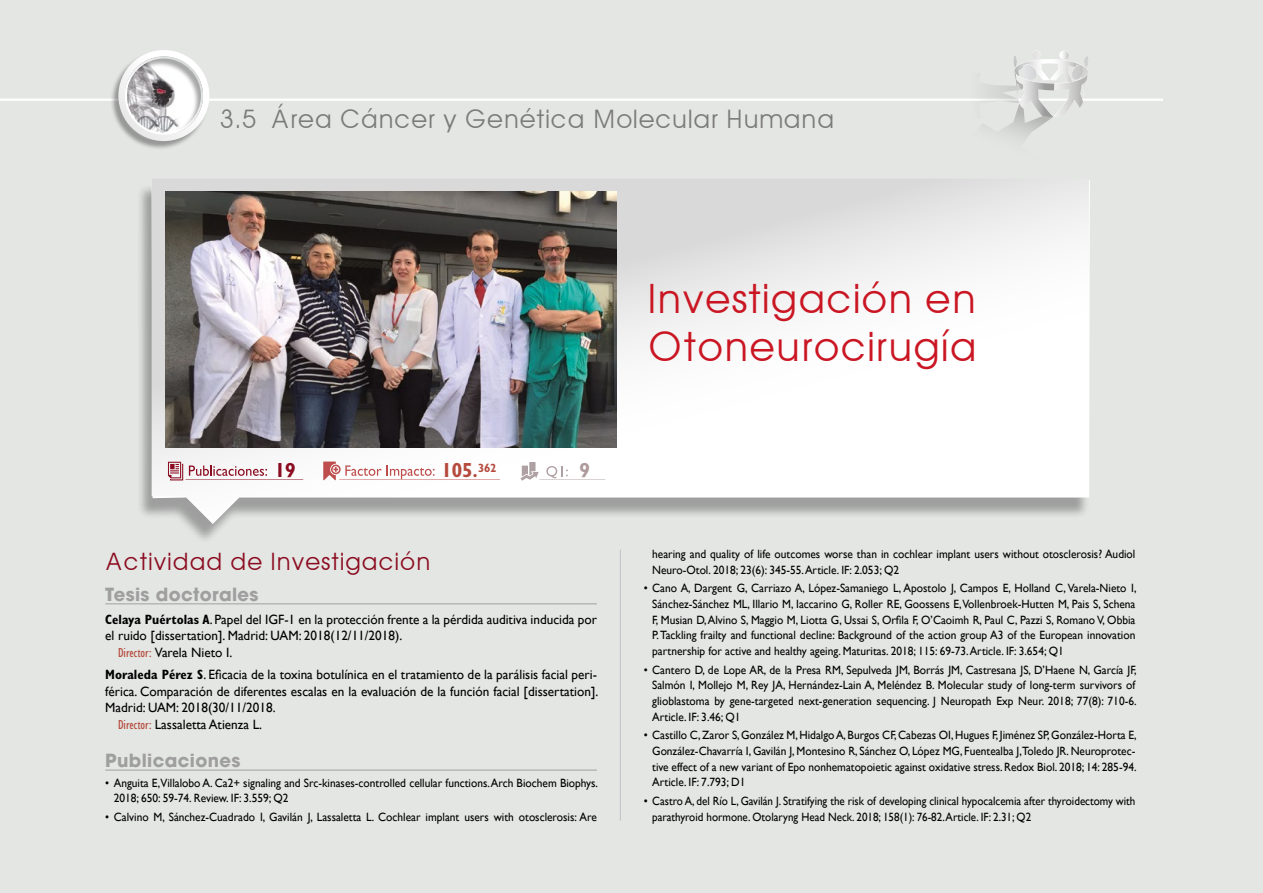
<style>
.page{position:relative;width:1263px;height:893px;background:#e4e6e4}
.page>*{position:absolute;margin:0;border:0;box-sizing:border-box;transform-origin:0 0}
._5-NombreGrupo{font:40.5px/48px "Avant Garde";letter-spacing:.01em;color:#ca1623}
.t1{font:25.5px "Avant Garde";letter-spacing:.01em;color:#7c7b7b}
._3-_Titulos_Strategi{font:24px "Avant Garde";letter-spacing:.02em;color:#8b0c20}
._11B-TextoStrategicB{font:700 condensed 20.4px "Gill Sans";color:#b54a3d}
._11B-TextoStrategicB-2{font:700 condensed 20.4px "Gill Sans";color:#8b0c20}
._11B-TextoStrategicB-3{font:700 condensed 20.4px "Gill Sans";color:#ae9a9b}
._5-_Subapartados_Gru{font:700 18px "Avant Garde";letter-spacing:.02em;color:#a09f9f}
._6-_Texto_Projects{font:13.5px/16.6px "Gill Sans";color:#000}
._7-_Texto_Director{font:13.5px "Gill Sans";color:#000}
._8-_Texto_Publicatio{font:12px/15.8px "Gill Sans";color:#000;scale:.95 1}
.s1{font-weight:700;font-stretch:condensed}
.s2{font-stretch:condensed;color:#b54a3d}
</style>
<div class="page">
<hr style="left:0;top:99px;width:1163px;height:2px;background:#fff">
<svg style="left:81px;top:50px;width:133px;height:99px"></svg>
<svg style="left:965px;top:50px;width:124px;height:89px"></svg>
<div style="left:136px;top:184px;width:954px;height:360px;background:#000;opacity:.31"></div>
<svg style="left:152px;top:179px;width:937px;height:344px"></svg>
<img style="left:166px;top:192px;width:451px;height:255px">
<svg style="left:189px;top:465px;width:78px;height:11px"></svg>
<svg style="left:168px;top:462px;width:15px;height:18px"></svg>
<hr style="left:186px;top:479px;width:117px;height:1px;background:#8b0c20">
<svg style="left:323px;top:462px;width:112px;height:18px;background:#edd1d1"></svg>
<hr style="left:339px;top:479px;width:161px;height:1px;background:#be4e4d">
<svg style="left:520px;top:462px;width:19px;height:19px"></svg>
<svg style="left:546px;top:466px;width:22px;height:12px"></svg>
<hr style="left:539px;top:479px;width:66px;height:1px;background:#afa1a3">
<hr style="left:105px;top:604px;width:492px;height:1px;background:#a09f9f">
<hr style="left:105px;top:770px;width:492px;height:1px;background:#a09f9f">
<hr style="left:620px;top:550px;width:1px;height:271px;background:#bbc2c6">
<h2 class="t1" style="left:220px;top:103px;width:616px">3.5 Área Cáncer y Genética Molecular Humana</h2>
<p class="_11B-TextoStrategicB-2" style="left:275px;top:458px;width:22px">19</p>
<p class="_11B-TextoStrategicB" style="left:441px;top:458px;width:57px">105.<sup>362</sup></p>
<p class="_11B-TextoStrategicB-3" style="left:579px;top:458px;width:12px">9</p>
<p class="_3-_Titulos_Strategi" style="left:105px;top:547px;width:327px">Actividad de Investigación</p>
<p class="_5-_Subapartados_Gru" style="left:105px;top:582px;width:155px">Tesis doctorales</p>
<p class="_6-_Texto_Projects" style="left:105px;top:610px;width:493px"><span class="s1">Celaya Puértolas A</span>. Papel del IGF-1 en la protección frente a la pérdida auditiva inducida por el ruido [dissertation]. Madrid: UAM: 2018(12/11/2018).</p>
<p class="_7-_Texto_Director" style="left:118px;top:644px;width:116px"><span class="s2">Director:</span> Varela Nieto I.</p>
<p class="_6-_Texto_Projects" style="left:105px;top:666px;width:494px;text-align:justify"><span class="s1">Moraleda Pérez S</span>. Eficacia de la toxina botulínica en el tratamiento de la parálisis facial peri&shy;férica. Comparación de diferentes escalas en la evaluación de la función facial [dissertation].<br>Madrid: UAM: 2018(30/11/2018.</p>
<p class="_7-_Texto_Director" style="left:118px;top:716px;width:146px"><span class="s2">Director:</span> Lassaletta Atienza L.</p>
<p class="_5-_Subapartados_Gru" style="left:105px;top:748px;width:137px">Publicaciones</p>
<p class="_8-_Texto_Publicatio" style="left:114px;top:775px;width:511px;text-indent:-9px">• Anguita E,Villalobo A. Ca2+ signaling and Src-kinases-controlled cellular functions. Arch Biochem Biophys.<br>2018; 650: 59-74. Review. IF: 3.559; Q2</p>
<p class="_8-_Texto_Publicatio" style="left:105px;top:809px;width:519px">• Calvino M, Sánchez-Cuadrado I, Gavilán J, Lassaletta L. Cochlear implant users with otosclerosis: Are</p>
<p class="_5-NombreGrupo" style="left:647px;top:274px;width:331px">Investigación en<br>Otoneurocirugía</p>
<p class="_8-_Texto_Publicatio" style="left:652px;top:546px;width:510px">hearing and quality of life outcomes worse than in cochlear implant users without otosclerosis? Audiol<br>Neuro-Otol. 2018; 23(6): 345-55. Article. IF: 2.053; Q2</p>
<p class="_8-_Texto_Publicatio" style="left:652px;top:580px;width:511px;text-align:justify;text-indent:-9px">• Cano A, Dargent G, Carriazo A, López-Samaniego L, Apostolo J, Campos E, Holland C, Varela-Nieto I, Sánchez-Sánchez ML, Illario M, Iaccarino G, Roller RE, Goossens E, Vollenbroek-Hutten M, Pais S, Schena F, Musian D, Alvino S, Maggio M, Liotta G, Ussai S, Orfila F, O’Caoimh R, Paul C, Pazzi S, Romano V, Obbia P. Tackling frailty and functional decline: Background of the action group A3 of the European innovation partnership for active and healthy ageing. Maturitas. 2018; 115: 69-73. Article. IF: 3.654; Q1</p>
<p class="_8-_Texto_Publicatio" style="left:652px;top:662px;width:511px;text-align:justify;text-indent:-9px">• Cantero D, de Lope AR, de la Presa RM, Sepulveda JM, Borrás JM, Castresana JS, D’Haene N, García JF, Salmón I, Mollejo M, Rey JA, Hernández-Lain A, Meléndez B. Molecular study of long-term survivors of glioblastoma by gene-targeted next-generation sequencing. J Neuropath Exp Neur. 2018; 77(8): 710-6.<br>Article. IF: 3.46; Q1</p>
<p class="_8-_Texto_Publicatio" style="left:652px;top:727px;width:511px;text-align:justify;text-indent:-9px">• Castillo C, Zaror S, González M, Hidalgo A, Burgos CF, Cabezas OI, Hugues F, Jiménez SP, González-Horta E, González-Chavarría I, Gavilán J, Montesino R, Sánchez O, López MG, Fuentealba J,Toledo JR. Neuroprotec&shy;tive effect of a new variant of Epo nonhematopoietic against oxidative stress. Redox Biol. 2018; 14: 285-94.<br>Article. IF: 7.793; D1</p>
<p class="_8-_Texto_Publicatio" style="left:652px;top:793px;width:510px;text-indent:-9px">• Castro A, del Río L, Gavilán J. Stratifying the risk of developing clinical hypocalcemia after thyroidectomy with parathyroid hormone. Otolaryng Head Neck. 2018; 158(1): 76-82. Article. IF: 2.31; Q2</p>
</div>
